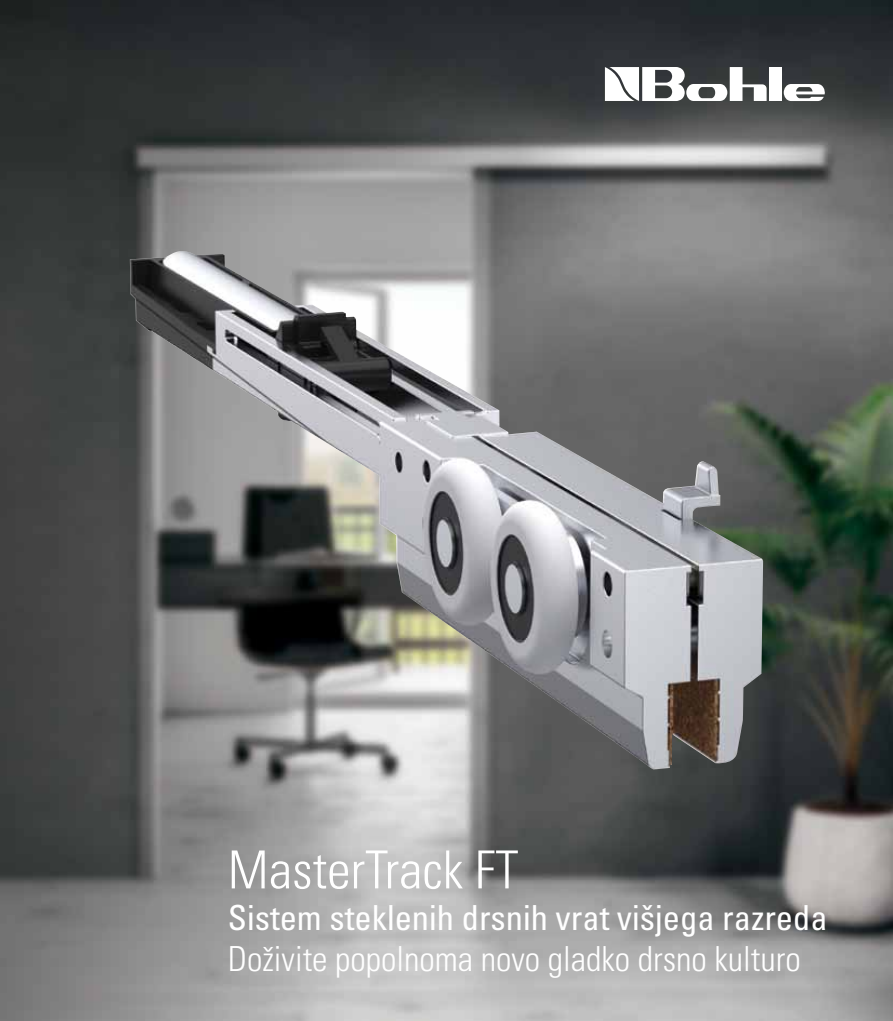
<style>
.page{position:relative;width:893px;height:1021px;background:#fff}
.page>*{position:absolute;margin:0;border:0;box-sizing:border-box;transform-origin:0 0}
.t1{font:52.5px "Univers LTCYR 47 Light Cond";color:#fff}
.t2{font:condensed 34.5px "Univers LTCYR 57";color:#fff}
.t3{font:34.5px "Univers LTCYR 47 Light Cond";color:#fff}
</style>
<div class="page">
<img style="left:0;top:0;width:893px;height:1020px">
<div style="left:769px;top:67px;width:13px;height:34px;background:#fff"></div>
<svg style="left:784px;top:84px;width:41px;height:17px"></svg>
<svg style="left:605px;top:67px;width:162px;height:34px"></svg>
<img style="left:130px;top:251px;width:633px;height:519px">
<h1 class="t1" style="left:228px;top:834px;width:292px">MasterTrack FT</h1>
<p class="t2" style="left:228px;top:895px;width:601px">Sistem steklenih drsnih vrat višjega razreda</p>
<p class="t3" style="left:228px;top:935px;width:574px">Doživite popolnoma novo gladko drsno kulturo</p>
</div>
